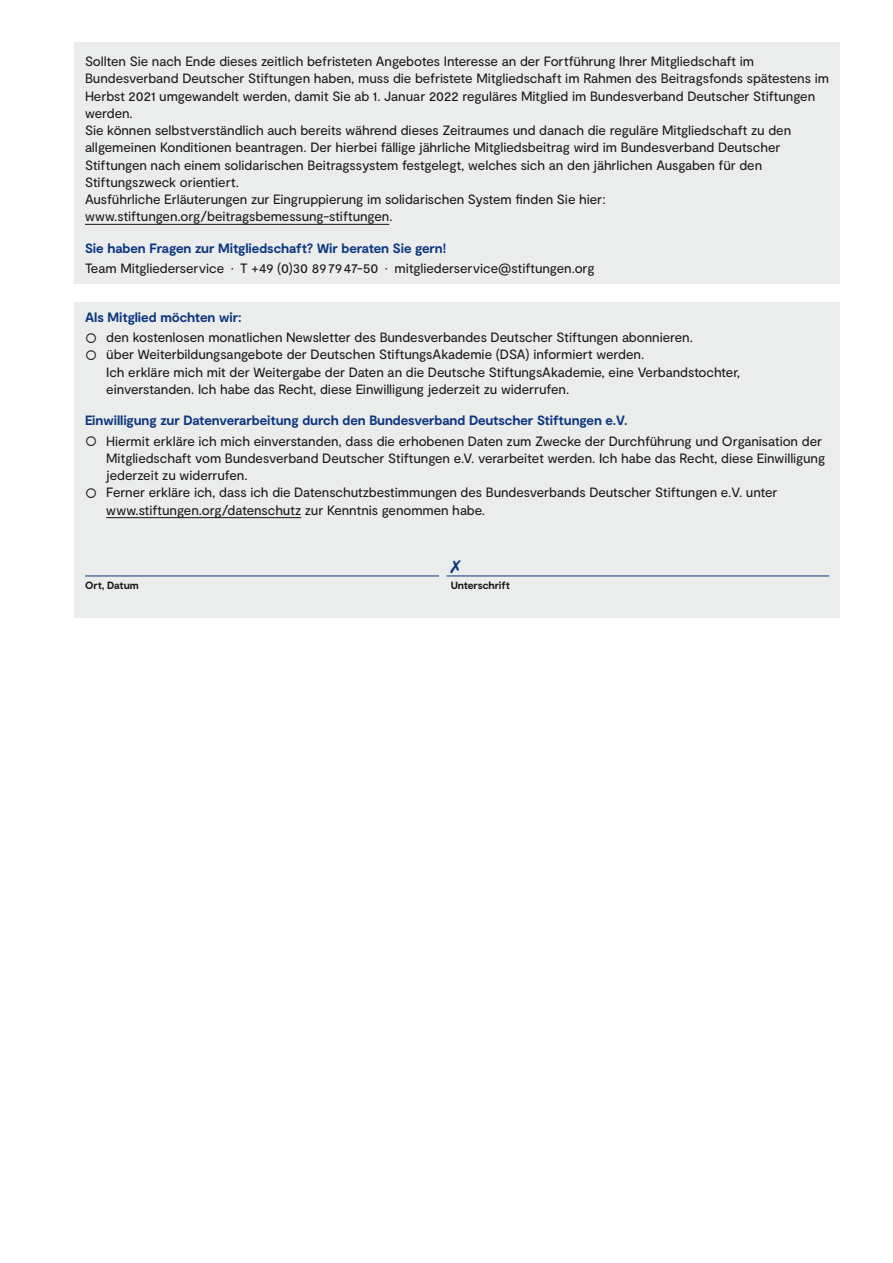
<style>
.page{position:relative;width:893px;height:1263px;background:#fff}
.page>*{position:absolute;margin:0;border:0;box-sizing:border-box;transform-origin:0 0}
.t1{font:13.5px/17.2px "Moderat";letter-spacing:-.005em;color:#181716}
.t2{font:700 13.5px "Moderat";letter-spacing:-.005em;color:#0b367f}
.p-Adresse-Unterschri{font:700 10.5px "Moderat";letter-spacing:-.01em;color:#181716}
</style>
<div class="page">
<div style="left:74px;top:43px;width:766px;height:575px;background:#ebecec"></div>
<div style="left:0;top:285px;width:893px;height:17px;background:#fff"></div>
<hr style="left:85px;top:224px;width:304px;height:1px;background:#181716">
<hr style="left:106px;top:517px;width:195px;height:1px;background:#181716">
<hr style="left:85px;top:576px;width:744px;height:1px;background:#0b367f">
<div style="left:439px;top:569px;width:8px;height:18px;background:#ebecec"></div>
<p class="t1" style="left:85px;top:53px;width:745px">Sollten Sie nach Ende dieses zeitlich befristeten Angebotes Interesse an der Fortführung Ihrer Mitgliedschaft im Bundesverband Deutscher Stiftungen haben, muss die befristete Mitgliedschaft im Rahmen des Beitragsfonds spätestens im Herbst 2021 umgewandelt werden, damit Sie ab 1. Januar 2022 reguläres Mitglied im Bundesverband Deutscher Stiftungen werden.</p>
<p class="t1" style="left:85px;top:122px;width:708px">Sie können selbstverständlich auch bereits während dieses Zeitraumes und danach die reguläre Mitgliedschaft zu den allgemeinen Konditionen beantragen. Der hierbei fällige jährliche Mitgliedsbeitrag wird im Bundesverband Deutscher Stiftungen nach einem solidarischen Beitragssystem festgelegt, welches sich an den jährlichen Ausgaben für den Stiftungszweck orientiert.</p>
<p class="t1" style="left:85px;top:191px;width:522px">Ausführliche Erläuterungen zur Eingruppierung im solidarischen System finden Sie hier:</p>
<p class="t1" style="left:85px;top:208px;width:309px">www.stiftungen.org/beitragsbemessung-stiftungen.</p>
<h2 class="t2" style="left:85px;top:240px;width:363px">Sie haben Fragen zur Mitgliedschaft? Wir beraten Sie gern!</h2>
<p class="t1" style="left:85px;top:260px;width:511px">Team Mitgliederservice · T +49 (0)30 897947-50 · mitgliederservice@stiftungen.org</p>
<h2 class="t2" style="left:85px;top:309px;width:158px">Als Mitglied möchten wir:</h2>
<p class="t1" style="left:106px;top:329px;width:588px">den kostenlosen monatlichen Newsletter des Bundesverbandes Deutscher Stiftungen abonnieren.</p>
<p class="t1" style="left:106px;top:346px;width:635px">über Weiterbildungsangebote der Deutschen StiftungsAkademie (DSA) informiert werden.<br>Ich erkläre mich mit der Weitergabe der Daten an die Deutsche StiftungsAkademie, eine Verbandstochter, einverstanden. Ich habe das Recht, diese Einwilligung jederzeit zu widerrufen.</p>
<h2 class="t2" style="left:85px;top:412px;width:544px">Einwilligung zur Datenverarbeitung durch den Bundesverband Deutscher Stiftungen e.V.</h2>
<p class="t1" style="left:106px;top:432px;width:720px">Hiermit erkläre ich mich einverstanden, dass die erhobenen Daten zum Zwecke der Durchführung und Organisation der<br>Mitgliedschaft vom Bundesverband Deutscher Stiftungen e.V. verarbeitet werden. Ich habe das Recht, diese Einwilligung jederzeit zu widerrufen.</p>
<p class="t1" style="left:106px;top:484px;width:673px">Ferner erkläre ich, dass ich die Datenschutzbestimmungen des Bundesverbands Deutscher Stiftungen e.V. unter www.stiftungen.org/datenschutz zur Kenntnis genommen habe.</p>
<p class="p-Adresse-Unterschri" style="left:85px;top:579px;width:55px">Ort, Datum</p>
<p class="p-Adresse-Unterschri" style="left:451px;top:579px;width:61px">Unterschrift</p>
</div>
